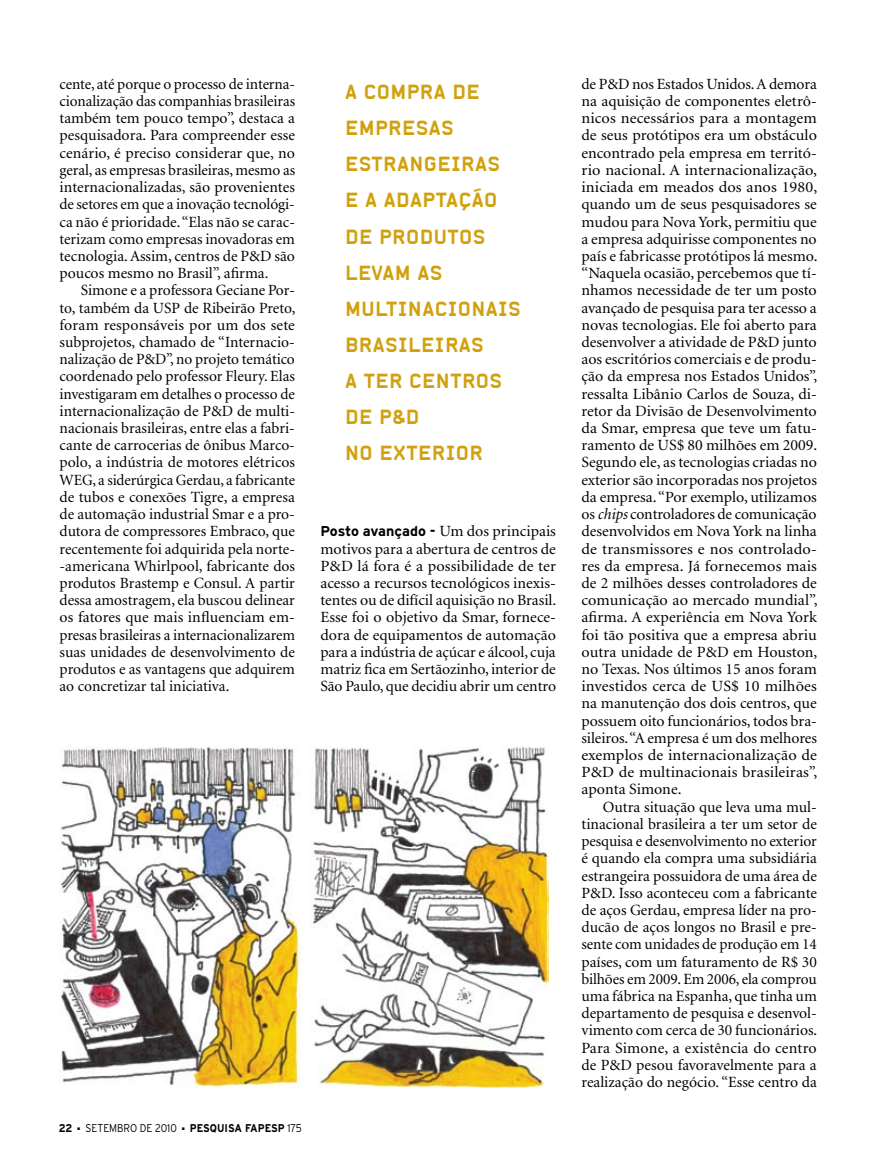
<style>
.page{position:relative;width:885px;height:1170px;background:#fff}
.page>*{position:absolute;margin:0;border:0;box-sizing:border-box;transform-origin:0 0}
.t1{font:19.5px/36px "Alpha Headline";letter-spacing:-.01em;color:#d1a10d}
.t2{font:15.6px/17.2px "Minion";color:#000;text-align:justify}
.t3{font:700 11.25px "Interstate";letter-spacing:-.005em;color:#000;scale:.9 1}
.t4{font:300 11.25px "Interstate";color:#000;scale:.9 1}
.s1{font-family:"Interstate";font-weight:700;font-size:14.25px}
.s2{font-weight:300}
.s3{font-style:italic}
</style>
<div class="page">
<img style="left:60px;top:746px;width:488px;height:340px">
<p class="t2" style="left:60px;top:76px;width:237px">cente, até porque o processo de interna&shy;cionalização das companhias brasileiras também tem pouco tempo”, destaca a pesquisadora. Para compreender esse cenário, é preciso considerar que, no geral, as empresas brasileiras, mesmo as internacionalizadas, são provenientes de setores em que a inovação tecnológi&shy;ca não é prioridade. “Elas não se carac&shy;terizam como empresas inovadoras em tecnologia. Assim, centros de P&amp;D são poucos mesmo no Brasil”, afirma.</p>
<p class="t2" style="left:60px;top:282px;width:237px;text-indent:21px">Simone e a professora Geciane Por&shy;to, também da USP de Ribeirão Preto, foram responsáveis por um dos sete subprojetos, chamado de “Internacio&shy;nalização de P&amp;D”, no projeto temático coordenado pelo professor Fleury. Elas investigaram em detalhes o processo de internacionalização de P&amp;D de multi&shy;nacionais brasileiras, entre elas a fabri&shy;cante de carrocerias de ônibus Marco&shy;polo, a indústria de motores elétricos WEG, a siderúrgica Gerdau, a fabricante de tubos e conexões Tigre, a empresa de automação industrial Smar e a pro&shy;dutora de compressores Embraco, que recentemente foi adquirida pela norte--americana Whirlpool, fabricante dos produtos Brastemp e Consul. A partir dessa amostragem, ela buscou delinear os fatores que mais influenciam em&shy;presas brasileiras a internacionalizarem suas unidades de desenvolvimento de produtos e as vantagens que adquirem ao concretizar tal iniciativa.</p>
<p class="t1" style="left:345px;top:74px;width:178px">A COMPRA DE<br>EMPRESAS<br>ESTRANGEI RAS<br>E A ADAPTAÇÃO<br>DE PRODUTOS<br>LEVAM AS<br>MULTI NACIONAIS<br>BRASI LEI RAS<br>A TER CENTROS<br>DE P&amp;D<br>NO EXTERIOR</p>
<p class="t2" style="left:320px;top:523px;width:237px"><span class="s1">Posto avançado -</span> Um dos principais motivos para a abertura de centros de P&amp;D lá fora é a possibilidade de ter acesso a recursos tecnológicos inexis&shy;tentes ou de difícil aquisição no Brasil.<br>Esse foi o objetivo da Smar, fornece&shy;dora de equipamentos de automação para a indústria de açúcar e álcool, cuja matriz fica em Sertãozinho, interior de São Paulo, que decidiu abrir um centro</p>
<p class="t3" style="left:59px;top:1121px;width:17px">22</p>
<p class="t4" style="left:78px;top:1121px;width:112px">■ SETEMBRO DE 2010</p>
<p class="t3" style="left:182px;top:1121px;width:134px">■ PESQUISA FAPESP <span class="s2">175</span></p>
<p class="t2" style="left:581px;top:76px;width:237px">de P&amp;D nos Estados Unidos. A demora na aquisição de componentes eletrô&shy;nicos necessários para a montagem de seus protótipos era um obstáculo encontrado pela empresa em territó&shy;rio nacional. A internacionalização, iniciada em meados dos anos 1980, quando um de seus pesquisadores se mudou para Nova York, permitiu que a empresa adquirisse componentes no país e fabricasse protótipos lá mesmo. “Naquela ocasião, percebemos que tí&shy;nhamos necessidade de ter um posto avançado de pesquisa para ter acesso a novas tecnologias. Ele foi aberto para desenvolver a atividade de P&amp;D junto aos escritórios comerciais e de produ&shy;ção da empresa nos Estados Unidos”, ressalta Libânio Carlos de Souza, di&shy;retor da Divisão de Desenvolvimento da Smar, empresa que teve um fatu&shy;ramento de US$ 80 milhões em 2009.<br>Segundo ele, as tecnologias criadas no exterior são incorporadas nos projetos da empresa. “Por exemplo, utilizamos os <span class="s3">chips</span> controladores de comunicação desenvolvidos em Nova York na linha de transmissores e nos controlado&shy;res da empresa. Já fornecemos mais de 2 milhões desses controladores de comunicação ao mercado mundial”, afirma. A experiência em Nova York foi tão positiva que a empresa abriu outra unidade de P&amp;D em Houston, no Texas. Nos últimos 15 anos foram investidos cerca de US$ 10 milhões na manutenção dos dois centros, que possuem oito funcionários, todos bra&shy;sileiros. “A empresa é um dos melhores exemplos de internacionalização de P&amp;D de multinacionais brasileiras”, aponta Simone.</p>
<p class="t2" style="left:581px;top:798px;width:237px;text-indent:21px">Outra situação que leva uma mul&shy;tinacional brasileira a ter um setor de pesquisa e desenvolvimento no exterior é quando ela compra uma subsidiária estrangeira possuidora de uma área de P&amp;D. Isso aconteceu com a fabricante de aços Gerdau, empresa líder na pro&shy;ducão de aços longos no Brasil e pre&shy;sente com unidades de produção em 14 países, com um faturamento de R$ 30 bilhões em 2009. Em 2006, ela comprou uma fábrica na Espanha, que tinha um departamento de pesquisa e desenvol&shy;vimento com cerca de 30 funcionários.<br>Para Simone, a existência do centro de P&amp;D pesou favoravelmente para a realização do negócio. “Esse centro da</p>
</div>
